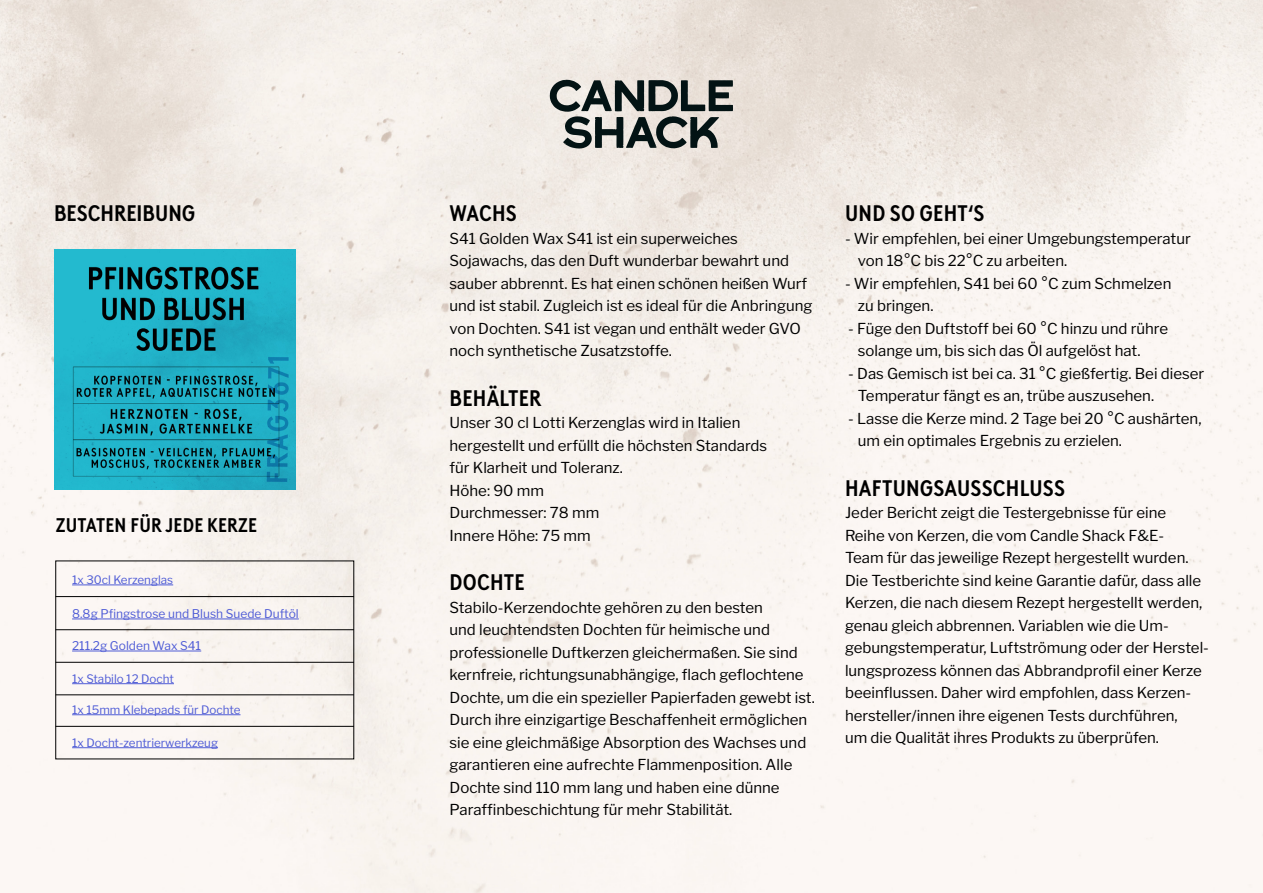
<style>
.page{position:relative;width:1263px;height:893px;background:#fff}
.page>*{position:absolute;margin:0;border:0;box-sizing:border-box;transform-origin:0 0}
.t1{font:700 22.5px "Brown Cond LL";letter-spacing:.01em;color:#000}
.t2{font:700 19.8px "Brown Cond LL";letter-spacing:.01em;color:#000}
.t3{font:15px/22.5px "Libre Franklin";color:#000}
.t4{font:12px "Libre Franklin";color:#4f5cd6}
.t5{font:11.7px "Libre Franklin";color:#4f5cd6}
</style>
<div class="page">
<img style="left:0;top:0;width:1263px;height:893px">
<svg style="left:550px;top:80px;width:183px;height:69px;background:#898c88"></svg>
<hr style="left:56px;top:596px;width:298px;height:1px;background:#000">
<hr style="left:72px;top:585px;width:101px;height:1px;background:#4f5cd6">
<hr style="left:56px;top:662px;width:298px;height:1px;background:#000">
<hr style="left:56px;top:629px;width:298px;height:1px;background:#000">
<hr style="left:56px;top:695px;width:298px;height:1px;background:#000">
<hr style="left:72px;top:683px;width:102px;height:1px;background:#4f5cd6">
<hr style="left:72px;top:714px;width:168px;height:1px;background:#4f5cd6">
<hr style="left:56px;top:726px;width:298px;height:1px;background:#000">
<hr style="left:72px;top:747px;width:146px;height:1px;background:#4f5cd6">
<hr style="left:72px;top:651px;width:129px;height:1px;background:#4f5cd6">
<hr style="left:72px;top:619px;width:227px;height:1px;background:#4f5cd6">
<img style="left:54px;top:249px;width:241px;height:241px">
<h1 class="t1" style="left:54px;top:196px;width:143px">BESCHREIBUNG</h1>
<h1 class="t1" style="left:450px;top:196px;width:69px">WACHS</h1>
<p class="t3" style="left:449px;top:226px;width:364px">S41 Golden Wax S41 ist ein superweiches Sojawachs, das den Duft wunderbar bewahrt und sauber abbrennt. Es hat einen schönen heißen Wurf und ist stabil. Zugleich ist es ideal für die Anbringung von Dochten. S41 ist vegan und enthält weder GVO noch synthetische Zusatzstoffe.</p>
<h1 class="t1" style="left:450px;top:381px;width:93px">BEHÄLTER</h1>
<p class="t3" style="left:449px;top:410px;width:319px">Unser 30 cl Lotti Kerzenglas wird in Italien hergestellt und erfüllt die höchsten Standards für Klarheit und Toleranz.<br>Höhe: 90 mm<br>Durchmesser: 78 mm<br>Innere Höhe: 75 mm</p>
<h1 class="t1" style="left:450px;top:565px;width:77px">DOCHTE</h1>
<p class="t3" style="left:449px;top:595px;width:367px">Stabilo-Kerzendochte gehören zu den besten<br>und leuchtendsten Dochten für heimische und professionelle Duftkerzen gleichermaßen. Sie sind kernfreie, richtungsunabhängige, flach geflochtene Dochte, um die ein spezieller Papierfaden gewebt ist.<br>Durch ihre einzigartige Beschaffenheit ermöglichen sie eine gleichmäßige Absorption des Wachses und garantieren eine aufrechte Flammenposition. Alle Dochte sind 110 mm lang und haben eine dünne Paraffinbeschichtung für mehr Stabilität.</p>
<h2 class="t2" style="left:56px;top:510px;width:203px">ZUTATEN FÜR JEDE KERZE</h2>
<p class="t5" style="left:72px;top:571px;width:103px">1x 30cl Kerzenglas</p>
<p class="t4" style="left:72px;top:604px;width:228px">8.8g Pfingstrose und Blush Suede Duftöl</p>
<p class="t4" style="left:72px;top:636px;width:131px">211.2g Golden Wax S41</p>
<p class="t5" style="left:72px;top:669px;width:103px">1x Stabilo 12 Docht</p>
<p class="t5" style="left:72px;top:700px;width:170px">1x 15mm Klebepads für Dochte</p>
<p class="t5" style="left:72px;top:733px;width:147px">1x Docht-zentrierwerkzeug</p>
<h1 class="t1" style="left:845px;top:196px;width:141px">UND SO GEHT‘S</h1>
<p class="t3" style="left:858px;top:226px;width:334px;text-indent:-13px">- Wir empfehlen, bei einer Umgebungstemperatur von 18°C bis 22°C zu arbeiten.</p>
<p class="t3" style="left:858px;top:271px;width:315px;text-indent:-13px">- Wir empfehlen, S41 bei 60 °C zum Schmelzen zu bringen.</p>
<p class="t3" style="left:858px;top:316px;width:312px;text-indent:-10px">- Füge den Duftstoff bei 60 °C hinzu und rühre solange um, bis sich das Öl aufgelöst hat.</p>
<p class="t3" style="left:858px;top:361px;width:348px;text-indent:-10px">- Das Gemisch ist bei ca. 31 °C gießfertig. Bei dieser<br>Temperatur fängt es an, trübe auszusehen.</p>
<p class="t3" style="left:858px;top:406px;width:345px;text-indent:-10px">- Lasse die Kerze mind. 2 Tage bei 20 °C aushärten, um ein optimales Ergebnis zu erzielen.</p>
<h1 class="t1" style="left:845px;top:471px;width:221px">HAFTUNGSAUSSCHLUSS</h1>
<p class="t3" style="left:845px;top:500px;width:365px">Jeder Bericht zeigt die Testergebnisse für eine Reihe von Kerzen, die vom Candle Shack F&amp;E-<br>Team für das jeweilige Rezept hergestellt wurden.<br>Die Testberichte sind keine Garantie dafür, dass alle Kerzen, die nach diesem Rezept hergestellt werden, genau gleich abbrennen. Variablen wie die Um&shy;gebungstemperatur, Luftströmung oder der Herstel&shy;lungsprozess können das Abbrandprofil einer Kerze beeinflussen. Daher wird empfohlen, dass Kerzen&shy;hersteller/innen ihre eigenen Tests durchführen,<br>um die Qualität ihres Produkts zu überprüfen.</p>
</div>
